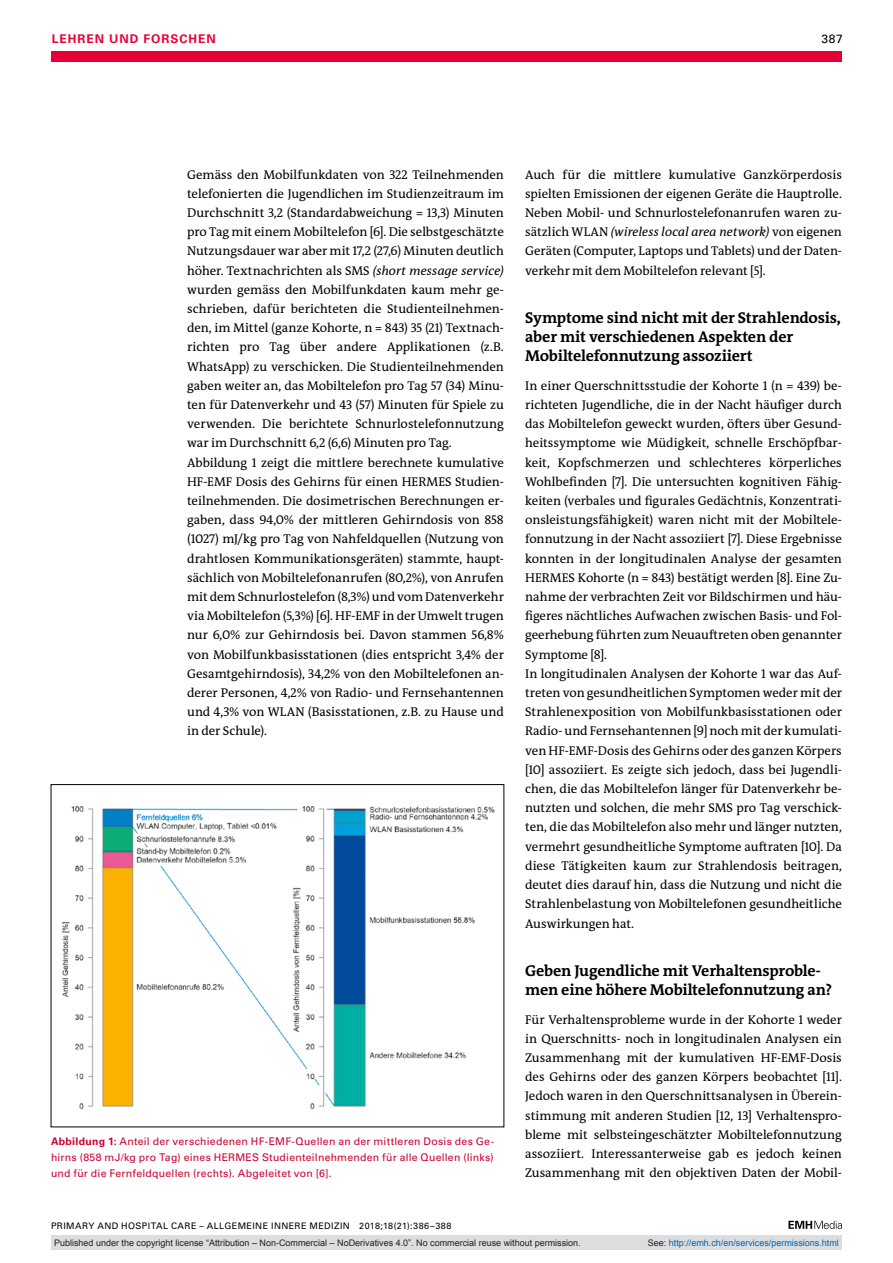
<style>
.page{position:relative;width:893px;height:1263px;background:#fff}
.page>*{position:absolute;margin:0;border:0;box-sizing:border-box;transform-origin:0 0}
.t1{font:700 15.75px/19.2px "The Antiqua B W7";letter-spacing:-.015em;color:#000}
.t2{font:12.75px/19.2px "The Antiqua B W5 Plain";letter-spacing:-.005em;color:#000}
.t3{font:700 12px "Univers LT Std";color:#e70038}
.t4{font:12px "Univers LT Std";color:#000}
.t5{font:10.5px/15.8px "Univers LT Std";letter-spacing:.025em;color:#cb0030;text-align:justify}
.t6{font:9px "Arial";color:#231f20}
.t7{font:9px "Univers LT Std";letter-spacing:.05em;color:#000}
.t8{font:9px "Arial";color:#0166b3}
.s1{font-style:italic}
.s2{font-weight:700}
.s3{color:#231f20}
</style>
<div class="page">
<div style="left:51px;top:51px;width:791px;height:11px;background:#e70038"></div>
<svg style="left:788px;top:1221px;width:54px;height:8px"></svg>
<img style="left:62px;top:806px;width:433px;height:304px">
<div style="left:51px;top:1235px;width:791px;height:15px;background:#dcdddf"></div>
<p class="t3" style="left:52px;top:31px;width:18px">LEHREN</p>
<p class="t3" style="left:109px;top:31px;width:11px">UND</p>
<p class="t3" style="left:143px;top:31px;width:10px">FORSCHEN</p>
<p class="t4" style="left:821px;top:31px;width:23px">387</p>
<p class="t2" style="left:187px;top:165px;width:318px">Gemäss den Mobilfunkdaten von 322 Teilnehmenden telefonierten die Jugendlichen im Studienzeitraum im Durchschnitt 3,2 (Standardabweichung = 13,3) Minuten pro Tag mit einem Mobiltelefon [6]. Die selbstgeschätzte Nutzungsdauer war aber mit 17,2 (27,6) Minuten deutlich höher. Textnachrichten als SMS <span class="s1">(short message service) </span>wurden gemäss den Mobilfunkdaten kaum mehr ge&shy;schrieben, dafür berichteten die Studienteilnehmen&shy;den, im Mittel (ganze Kohorte, n = 843) 35 (21) Textnach&shy;richten pro Tag über andere Applikationen (z.B.<br>WhatsApp) zu verschicken. Die Studienteilnehmenden gaben weiter an, das Mobiltelefon pro Tag 57 (34) Minu&shy;ten für Datenverkehr und 43 (57) Minuten für Spiele zu verwenden. Die berichtete Schnurlostelefonnutzung war im Durchschnitt 6,2 (6,6) Minuten pro Tag.<br>Abbildung 1 zeigt die mittlere berechnete kumulative HF-EMF Dosis des Gehirns für einen HERMES Studien&shy;teilnehmenden. Die dosimetrischen Berechnungen er&shy;gaben, dass 94,0% der mittleren Gehirndosis von 858 (1027) mJ/kg pro Tag von Nahfeldquellen (Nutzung von drahtlosen Kommunikationsgeräten) stammte, haupt&shy;sächlich von Mobiltelefonanrufen (80,2%), von Anrufen mit dem Schnurlostelefon (8,3%) und vom Datenverkehr via Mobiltelefon (5,3%) [6]. HF-EMF in der Umwelt trugen nur 6,0% zur Gehirndosis bei. Davon stammen 56,8% von Mobilfunkbasisstationen (dies entspricht 3,4% der Gesamtgehirndosis), 34,2% von den Mobiltelefonen an&shy;derer Personen, 4,2% von Radio- und Fernsehantennen und 4,3% von WLAN (Basisstationen, z.B. zu Hause und in der Schule).</p>
<p class="t2" style="left:525px;top:165px;width:318px;text-align:justify">Auch für die mittlere kumulative Ganzkörperdosis spielten Emissionen der eigenen Geräte die Hauptrolle.<br>Neben Mobil- und Schnurlostelefonanrufen waren zu&shy;sätzlich WLAN <span class="s1">(wireless local area network)</span> von eigenen Geräten (Computer, Laptops und Tablets) und der Daten&shy;verkehr mit dem Mobiltelefon relevant [5].</p>
<p class="t1" style="left:525px;top:308px;width:317px">Symptome sind nicht mit der Strahlendosis, aber mit verschiedenen Aspekten der<br>Mobiltelefonnutzung assoziiert</p>
<p class="t2" style="left:525px;top:376px;width:318px">In einer Querschnittsstudie der Kohorte 1 (n = 439) be&shy;richteten Jugendliche, die in der Nacht häufiger durch das Mobiltelefon geweckt wurden, öfters über Gesund&shy;heitssymptome wie Müdigkeit, schnelle Erschöpfbar&shy;keit, Kopfschmerzen und schlechteres körperliches Wohlbefinden [7]. Die untersuchten kognitiven Fähig&shy;keiten (verbales und figurales Gedächtnis, Konzentrati&shy;onsleistungsfähigkeit) waren nicht mit der Mobiltele&shy;fonnutzung in der Nacht assoziiert [7]. Diese Ergebnisse konnten in der longitudinalen Analyse der gesamten HERMES Kohorte (n = 843) bestätigt werden [8]. Eine Zu&shy;nahme der verbrachten Zeit vor Bildschirmen und häu&shy;figeres nächtliches Aufwachen zwischen Basis- und Fol&shy;geerhebung führten zum Neuauftreten oben genannter Symptome [8].<br>In longitudinalen Analysen der Kohorte 1 war das Auf&shy;treten von gesundheitlichen Symptomen weder mit der Strahlenexposition von Mobilfunkbasisstationen oder Radio- und Fernsehantennen [9] noch mit der kumulati&shy;ven HF-EMF-Dosis des Gehirns oder des ganzen Körpers [10] assoziiert. Es zeigte sich jedoch, dass bei Jugendli&shy;chen, die das Mobiltelefon länger für Datenverkehr be&shy;nutzten und solchen, die mehr SMS pro Tag verschick&shy;ten, die das Mobiltelefon also mehr und länger nutzten, vermehrt gesundheitliche Symptome auftraten [10]. Da diese Tätigkeiten kaum zur Strahlendosis beitragen, deutet dies darauf hin, dass die Nutzung und nicht die Strahlenbelastung von Mobiltelefonen gesundheitliche Auswirkungen hat.</p>
<p class="t1" style="left:525px;top:961px;width:309px">Geben Jugendliche mit Verhaltensproble&shy;men eine höhere Mobiltelefonnutzung an?</p>
<p class="t2" style="left:525px;top:1010px;width:318px;text-align:justify">Für Verhaltensprobleme wurde in der Kohorte 1 weder in Querschnitts- noch in longitudinalen Analysen ein Zusammenhang mit der kumulativen HF-EMF-Dosis des Gehirns oder des ganzen Körpers beobachtet [11].<br>Jedoch waren in den Querschnittsanalysen in Überein&shy;stimmung mit anderen Studien [12, 13] Verhaltenspro&shy;bleme mit selbsteingeschätzter Mobiltelefonnutzung assoziiert. Interessanterweise gab es jedoch keinen Zusammenhang mit den objektiven Daten der Mobil-</p>
<p class="t5" style="left:51px;top:1133px;width:445px"><span class="s2">ABBILDUNG 1:</span> Anteil der verschiedenen HF-EMF-Quellen an der mittleren Dosis des Ge&shy;hirns (858 mJ/kg pro Tag) eines HERMES Studienteilnehmenden für alle Quellen (links) und für die Fernfeldquellen (rechts). Abgeleitet von [6].</p>
<p class="t7" style="left:51px;top:1220px;width:402px">PRIMARY AND HOSPITAL CARE – ALLGEMEINE INNERE MEDIZIN 2018;18(21):386–388</p>
<p class="t6" style="left:54px;top:1237px;width:528px">Published under the copyright license “Attribution – Non-Commercial – NoDerivatives 4.0”. No commercial reuse without permission.</p>
<p class="t8" style="left:648px;top:1237px;width:193px"><span class="s3">See:</span> http://emh.ch/en/services/permissions.html</p>
</div>
